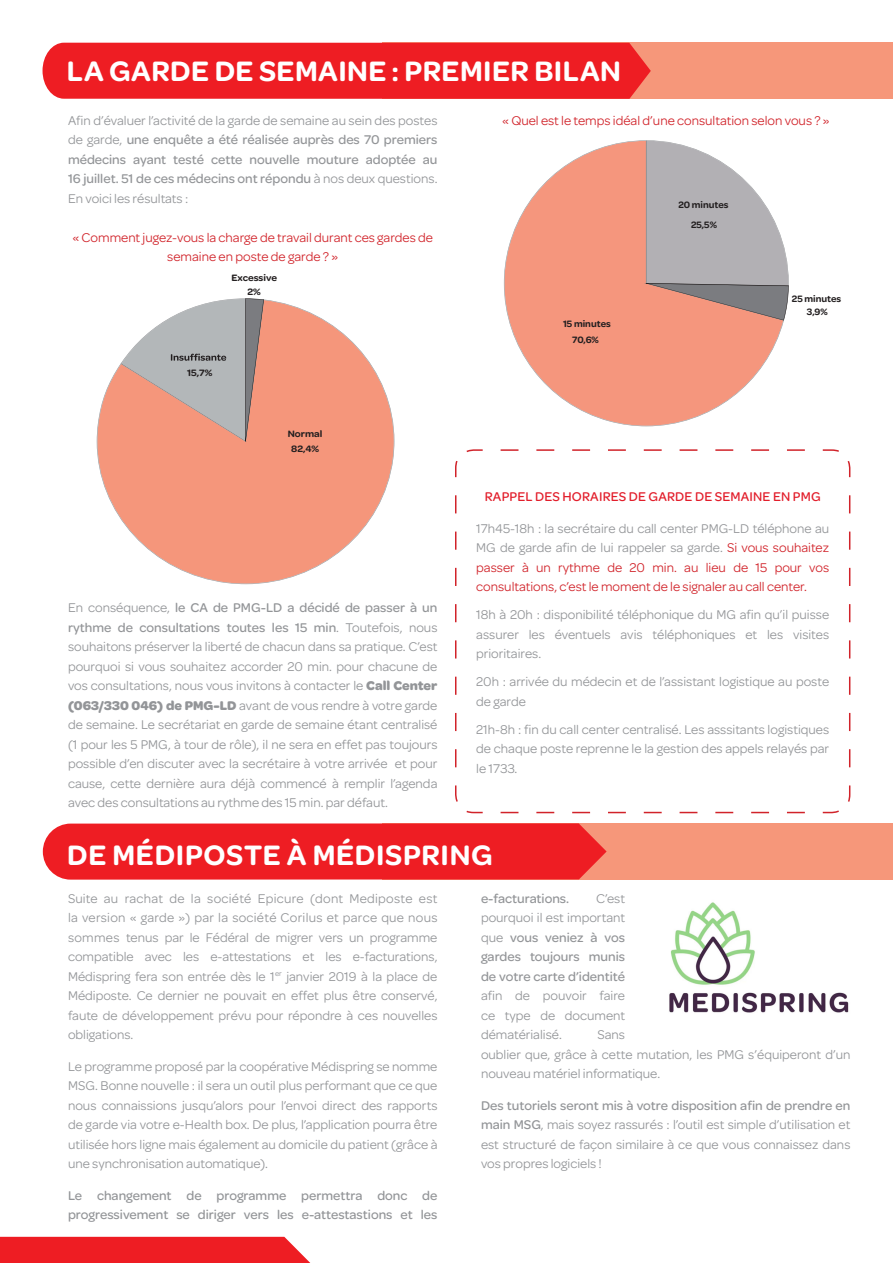
<style>
.page{position:relative;width:893px;height:1263px;background:#fff}
.page>*{position:absolute;margin:0;border:0;box-sizing:border-box;transform-origin:0 0}
.t1{font:600 30px "Omnes";letter-spacing:.02em;color:#fff}
.t2{font:13.5px/19.5px "Omnes";color:#939598;text-align:justify}
.t3{font:500 13.5px/19.5px "Omnes";color:#939598;text-align:justify}
.t4{font:13.5px/19.5px "Omnes";color:#d1232a;text-align:center}
.t5{font:500 13.5px "Omnes";letter-spacing:.015em;color:#e21e2b}
.t6{font:600 9.9px "Omnes";color:#231f20}
.t7{font:600 9.9px "Omnes";color:#231f20;scale:1.04 1}
.s1{font-weight:400}
.s2{font-weight:500}
.s3{font-weight:700}
.s4{color:#939598}
</style>
<div class="page">
<div style="left:0;top:1237px;width:310px;height:26px;background:#ee1d23"></div>
<div style="left:382px;top:43px;width:511px;height:56px;background:#f6977a"></div>
<div style="left:43px;top:43px;width:608px;height:56px;background:#ee1d23"></div>
<div style="left:382px;top:823px;width:511px;height:57px;background:#f6977a"></div>
<svg style="left:43px;top:823px;width:564px;height:57px;background:#ee252a"></svg>
<img style="left:669px;top:902px;width:180px;height:111px">
<svg style="left:97px;top:299px;width:297px;height:285px;fill:#f5967b"></svg>
<svg style="left:121px;top:298px;width:143px;height:144px;background:#c9afa8"></svg>
<svg style="left:504px;top:140px;width:280px;height:286px;fill:#f5967d"></svg>
<svg style="left:644px;top:140px;width:145px;height:181px"></svg>
<svg style="left:455px;top:449px;width:396px;height:365px"></svg>
<h1 class="t1" style="left:67px;top:54px;width:555px">LA GARDE DE SEMAINE : PREMIER BILAN</h1>
<p class="t3" style="left:68px;top:111px;width:371px"><span class="s1">Afin d’évaluer l’activité de la garde de semaine au sein des postes de garde,</span> une enquête a été réalisée auprès des 70 premiers médecins ayant testé cette nouvelle mouture adoptée au 16 juillet. 51 de ces médecins ont répondu <span class="s1">à nos deux questions.<br>En voici les résultats :</span></p>
<p class="t4" style="left:72px;top:228px;width:362px">« Comment jugez-vous la charge de travail durant ces gardes de semaine en poste de garde ? »</p>
<p class="t7" style="left:231px;top:272px;width:45px">Excessive</p>
<p class="t7" style="left:187px;top:367px;width:26px">15,7%</p>
<p class="t7" style="left:248px;top:286px;width:14px">2%</p>
<p class="t7" style="left:288px;top:428px;width:35px">Normal</p>
<p class="t7" style="left:291px;top:443px;width:28px">82,4%</p>
<p class="t2" style="left:68px;top:598px;width:371px">En conséquence, <span class="s2">le CA de PMG-LD a décidé de passer à un rythme de consultations toutes les 15 min</span>. Toutefois, nous souhaitons préserver la liberté de chacun dans sa pratique. C’est pourquoi si vous souhaitez accorder 20 min. pour chacune de vos consultations, nous vous invitons à contacter le <span class="s3">Call Center (063/330 046) de PMG-LD</span> avant de vous rendre à votre garde de semaine. Le secrétariat en garde de semaine étant centralisé (1 pour les 5 PMG, à tour de rôle), il ne sera en effet pas toujours possible d’en discuter avec la secrétaire à votre arrivée et pour cause, cette dernière aura déjà commencé à remplir l’agenda avec des consultations au rythme des 15 min. par défaut.</p>
<p class="t4" style="left:502px;top:110px;width:329px">« Quel est le temps idéal d’une consultation selon vous ? »</p>
<p class="t6" style="left:678px;top:200px;width:52px">20 minutes</p>
<p class="t6" style="left:563px;top:318px;width:49px">15 minutes</p>
<p class="t6" style="left:572px;top:334px;width:28px">70,6%</p>
<p class="t6" style="left:691px;top:219px;width:27px">25,5%</p>
<p class="t6" style="left:792px;top:293px;width:51px">25 minutes</p>
<p class="t6" style="left:807px;top:307px;width:22px">3,9%</p>
<p class="t5" style="left:485px;top:488px;width:337px">RAPPEL DES HORAIRES DE GARDE DE SEMAINE EN PMG</p>
<p class="t4" style="left:476px;top:519px;width:354px;text-align:justify"><span class="s4">17h45-18h : la secrétaire du call center PMG-LD téléphone au MG de garde afin de lui rappeler sa garde.</span> Si vous souhaitez passer à un rythme de 20 min. au lieu de 15 pour vos consultations, c’est le moment de le signaler au call center.</p>
<p class="t2" style="left:476px;top:605px;width:354px">18h à 20h : disponibilité téléphonique du MG afin qu’il puisse assurer les éventuels avis téléphoniques et les visites prioritaires.</p>
<p class="t2" style="left:476px;top:672px;width:354px">20h : arrivée du médecin et de l’assistant logistique au poste de garde</p>
<p class="t2" style="left:476px;top:720px;width:354px">21h-8h : fin du call center centralisé. Les asssitants logistiques de chaque poste reprenne le la gestion des appels relayés par le 1733.</p>
<h1 class="t1" style="left:67px;top:838px;width:427px">DE MÉDIPOSTE À MÉDISPRING</h1>
<p class="t2" style="left:68px;top:888px;width:371px">Suite au rachat de la société Epicure (dont Mediposte est la version « garde ») par la société Corilus et parce que nous sommes tenus par le Fédéral de migrer vers un programme compatible avec les e-attestations et les e-facturations, Médispring fera son entrée dès le 1<sup>er</sup> janvier 2019 à la place de Médiposte. Ce dernier ne pouvait en effet plus être conservé, faute de développement prévu pour répondre à ces nouvelles obligations.</p>
<p class="t2" style="left:68px;top:1056px;width:371px">Le programme proposé par la coopérative Médispring se nomme MSG. Bonne nouvelle : il sera un outil plus performant que ce que nous connaissions jusqu’alors pour l’envoi direct des rapports de garde via votre e-Health box. De plus, l’application pourra être utilisée hors ligne mais également au domicile du patient (grâce à une synchronisation automatique).</p>
<p class="t3" style="left:68px;top:1185px;width:371px">Le changement de programme permettra donc de progressivement se diriger vers les e-attestastions et les</p>
<p class="t3" style="left:481px;top:888px;width:90px">e-facturations.</p>
<p class="t3" style="left:481px;top:888px;width:146px;text-indent:115px"><span class="s1">C’est pourquoi il est important que</span> vous veniez à vos gardes toujours munis de votre carte d’identité</p>
<p class="t2" style="left:481px;top:986px;width:146px">afin de pouvoir faire ce type de document dématérialisé.</p>
<p class="t2" style="left:481px;top:1025px;width:371px;text-align:left;text-indent:116px">Sans<br>oublier que, grâce à cette mutation, les PMG s’équiperont d’un nouveau matériel informatique.</p>
<p class="t2" style="left:481px;top:1095px;width:371px"><span class="s2">Des tutoriels seront mis à votre disposition afin de prendre en main MSG</span>, mais soyez rassurés : l’outil est simple d’utilisation et est structuré de façon similaire à ce que vous connaissez dans vos propres logiciels !</p>
</div>
